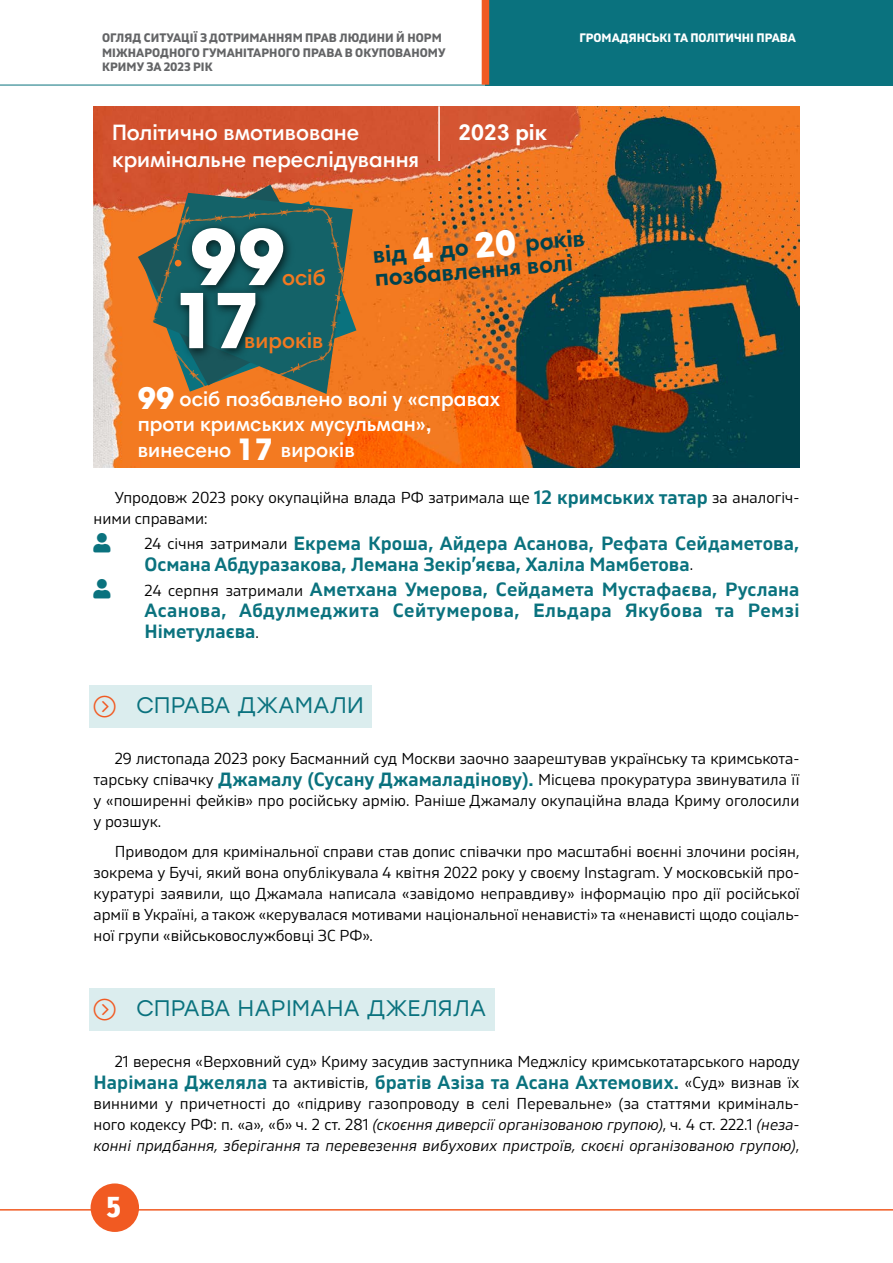
<style>
.page{position:relative;width:893px;height:1263px;background:#fff}
.page>*{position:absolute;margin:0;border:0;box-sizing:border-box;transform-origin:0 0}
.t1{font:900 81px "Harmonia Sans Pro Cyr";color:#fff}
.t2{font:800 extra-condensed 30px "Fira Sans";color:#fff}
.t3{font:700 24px/23.1px "Harmonia Sans Pro Cyr";color:#00424d}
.t4{font:600 22.5px/27px "Harmonia Sans Pro Cyr";color:#fff}
.t5{font:22.5px "Stolzl";color:#0a727e}
.t6{font:600 22.5px "Harmonia Sans Pro Cyr";color:#f37920}
.t7{font:700 22.5px "Harmonia Sans Pro Cyr";color:#fff}
.t8{font:600 21px/25.5px "Harmonia Sans Pro Cyr";color:#fff}
.t9{font:600 19.5px/21px "Gilam";letter-spacing:.005em;color:#0a727e}
.t10{font:15.75px/21px "Gilam";color:#000;text-align:justify}
.t11{font:italic 15.75px/21px "Gilam";letter-spacing:.005em;color:#000;text-align:justify}
.t12{font:700 12px/14.4px "Gilam";letter-spacing:.005em;color:#636466}
.t13{font:700 12px "Gilam";color:#fff}
.s1{font-weight:900;font-size:36px;color:#fff}
.s2{font-weight:900;font-size:31.5px}
.s3{font-weight:600;font-size:19.5px;color:#0a727e}
.s4{font-weight:400;font-size:15.75px;color:#000}
.s5{font-style:normal}
</style>
<div class="page">
<hr style="left:0;top:1209px;width:893px;height:1px;background:#f15a22">
<div style="left:91px;top:1183px;width:48px;height:49px;background:#f15a22;border-radius:50%"></div>
<div style="left:485px;top:0;width:408px;height:85px;background:#0a727e"></div>
<hr style="left:0;top:85px;width:485px;height:1px;background:#0a727e">
<hr style="left:485px;top:85px;width:408px;height:1px;background:#0a727e">
<div style="left:482px;top:0;width:7px;height:85px;background:#f15a22"></div>
<div style="left:89px;top:685px;width:283px;height:42px;background:#dbedee"></div>
<div style="left:89px;top:988px;width:406px;height:42px;background:#dbedee"></div>
<img style="left:94px;top:106px;width:705px;height:362px">
<svg style="left:138px;top:185px;width:218px;height:214px"></svg>
<hr style="left:438px;top:106px;width:2px;height:55px;background:#fff">
<p class="t12" style="left:102px;top:30px;width:345px">ОГЛЯД СИТУАЦІЇ З ДОТРИМАННЯМ ПРАВ ЛЮДИНИ Й НОРМ<br>МІЖНАРОДНОГО ГУМАНІТАРНОГО ПРАВА В ОКУПОВАНОМУ<br>КРИМУ ЗА 2023 РІК</p>
<p class="t13" style="left:579px;top:29px;width:218px">ГРОМАДЯНСЬКІ ТА ПОЛІТИЧНІ ПРАВА</p>
<h3 class="t4" style="left:112px;top:119px;width:309px">Політично вмотивоване кримінальне переслідування</h3>
<h3 class="t7" style="left:458px;top:118px;width:90px">2023 рік</h3>
<h1 class="t1" style="left:190px;top:205px;width:97px">99</h1>
<h3 class="t3" style="left:372px;top:244px;width:214px;rotate:-5deg">від <span class="s1">4</span> до <span class="s1">20</span> років позбавлення волі</h3>
<h1 class="t1" style="left:172px;top:268px;width:90px">17</h1>
<h3 class="t6" style="left:282px;top:263px;width:45px">осіб</h3>
<h3 class="t6" style="left:244px;top:326px;width:81px">вироків</h3>
<h3 class="t8" style="left:138px;top:385px;width:364px"><span class="s2">99</span> осіб позбавлено волі у «справах проти кримських мусульман», винесено <span class="s2">17</span> вироків</h3>
<p class="t10" style="left:94px;top:486px;width:707px;text-indent:21px">Упродовж 2023 року окупаційна влада РФ затримала ще <span class="s3">12 кримських татар</span> за аналогіч&shy;ними справами:</p>
<p class="t9" style="left:145px;top:532px;width:656px"><span class="s4">24 січня затримали</span> Екрема Кроша, Айдера Асанова, Рефата Сейдаметова,<br>Османа Абдуразакова, Лемана Зекір’яєва, Халіла Мамбетова<span class="s4">.</span></p>
<p class="t9" style="left:145px;top:578px;width:657px;text-align:justify"><span class="s4">24 серпня затримали</span> Аметхана Умерова, Сейдамета Мустафаєва, Руслана Асанова, Абдулмеджита Сейтумерова, Ельдара Якубова та Ремзі Німетулаєва<span class="s4">.</span></p>
<h3 class="t5" style="left:136px;top:690px;width:229px">СПРАВА ДЖАМАЛИ</h3>
<p class="t10" style="left:94px;top:747px;width:707px;text-indent:21px">29 листопада 2023 року Басманний суд Москви заочно заарештував українську та кримськота&shy;тарську співачку <span class="s3">Джамалу (Сусану Джамаладінову).</span> Місцева прокуратура звинуватила її у «поширенні фейків» про російську армію. Раніше Джамалу окупаційна влада Криму оголосили у розшук.</p>
<p class="t10" style="left:94px;top:840px;width:708px;text-indent:21px">Приводом для кримінальної справи став допис співачки про масштабні воєнні злочини росіян, зокрема у Бучі, який вона опублікувала 4 квітня 2022 року у своєму Instagram. У московській про&shy;куратурі заявили, що Джамала написала «завідомо неправдиву» інформацію про дії російської армії в Україні, а також «керувалася мотивами національної ненависті» та «ненависті щодо соціаль&shy;ної групи «військовослужбовці ЗС РФ».</p>
<h3 class="t5" style="left:136px;top:993px;width:352px">СПРАВА НАРІМАНА ДЖЕЛЯЛА</h3>
<p class="t10" style="left:115px;top:1050px;width:686px">21 вересня «Верховний суд» Криму засудив заступника Меджлісу кримськотатарського народу</p>
<p class="t9" style="left:94px;top:1071px;width:707px">Нарімана Джеляла <span class="s4">та активістів,</span> братів Азіза та Асана Ахтемових. <span class="s4">«Суд» визнав їх</span></p>
<p class="t11" style="left:94px;top:1092px;width:707px"><span class="s5">винними у причетності до «підриву газопроводу в селі Перевальне» (за статтями криміналь&shy;ного кодексу РФ: п. «а», «б» ч. 2 ст. 281</span> (скоєння диверсії організованою групою)<span class="s5">, ч. 4 ст. 222.1</span> (неза&shy;конні придбання, зберігання та перевезення вибухових пристроїв, скоєні організованою групою)<span class="s5">,</span></p>
<h2 class="t2" style="left:107px;top:1181px;width:15px">5</h2>
</div>
